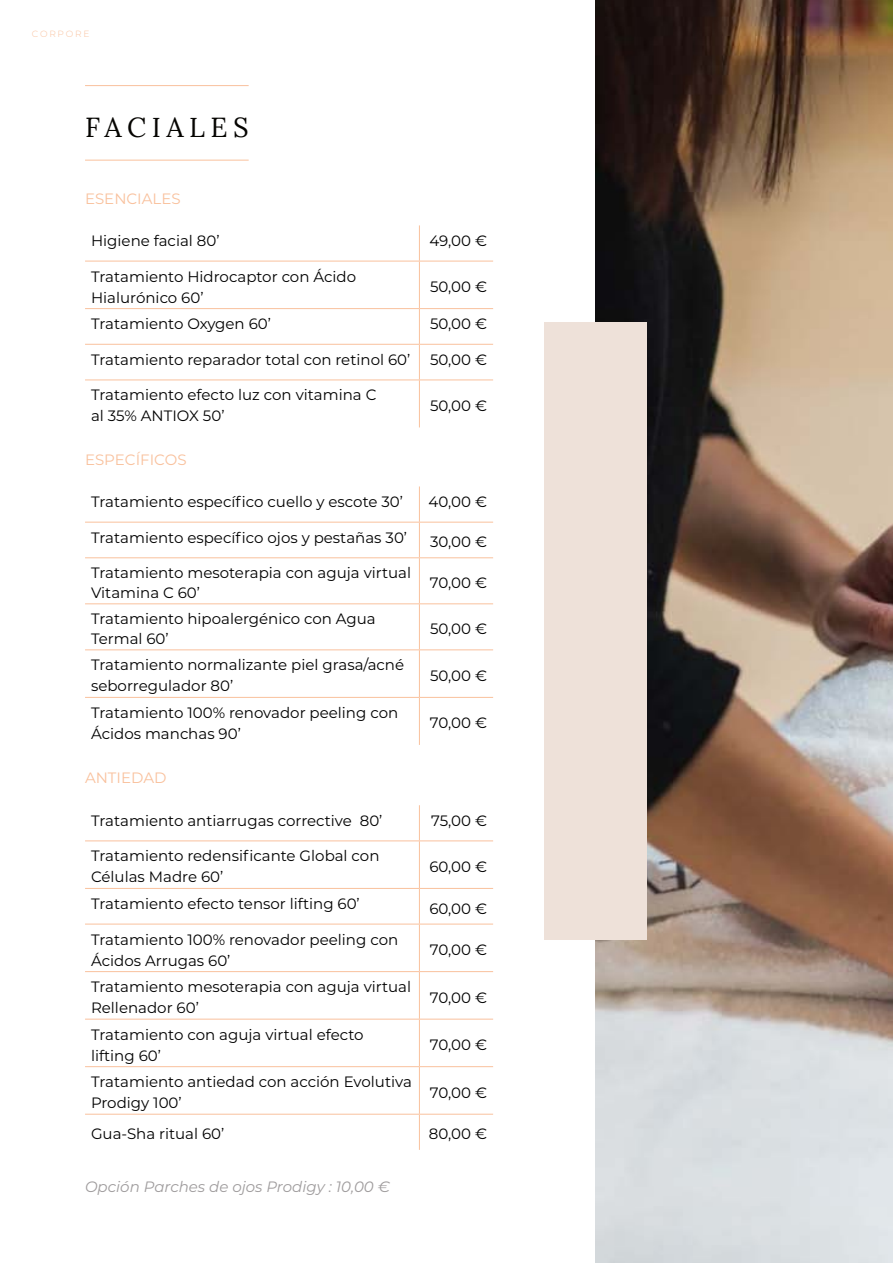
<style>
.page{position:relative;width:893px;height:1263px;background:#fff}
.page>*{position:absolute;margin:0;border:0;box-sizing:border-box;transform-origin:0 0}
.t1{font:27.45px "Lora";letter-spacing:.2em;color:#050400}
.t2{font:15px/21px "Montserrat";color:#000}
.t3{font:italic 15px "Montserrat";color:#9f9c9d}
.t4{font:15px "Montserrat";color:#f9c19d}
.t5{font:300 9px "Montserrat";letter-spacing:.2em;color:#f9c19d}
</style>
<div class="page">
<img style="left:595px;top:0;width:298px;height:1263px">
<hr style="left:85px;top:85px;width:164px;height:1px;background:#f9c19d">
<hr style="left:85px;top:160px;width:164px;height:1px;background:#f9c19d">
<hr style="left:85px;top:261px;width:334px;height:1px;background:#f9c19d">
<hr style="left:419px;top:261px;width:74px;height:1px;background:#f9c19d">
<hr style="left:85px;top:308px;width:334px;height:1px;background:#f9c19d">
<hr style="left:419px;top:308px;width:74px;height:1px;background:#f9c19d">
<hr style="left:85px;top:344px;width:334px;height:1px;background:#f9c19d">
<hr style="left:419px;top:344px;width:74px;height:1px;background:#f9c19d">
<hr style="left:85px;top:380px;width:334px;height:1px;background:#f9c19d">
<hr style="left:419px;top:380px;width:74px;height:1px;background:#f9c19d">
<hr style="left:419px;top:225px;width:1px;height:36px;background:#f9c19d">
<hr style="left:419px;top:261px;width:1px;height:47px;background:#f9c19d">
<hr style="left:419px;top:309px;width:1px;height:35px;background:#f9c19d">
<hr style="left:419px;top:345px;width:1px;height:35px;background:#f9c19d">
<hr style="left:419px;top:380px;width:1px;height:47px;background:#f9c19d">
<hr style="left:419px;top:486px;width:1px;height:36px;background:#f9c19d">
<hr style="left:419px;top:522px;width:1px;height:35px;background:#f9c19d">
<hr style="left:419px;top:558px;width:1px;height:45px;background:#f9c19d">
<hr style="left:419px;top:604px;width:1px;height:45px;background:#f9c19d">
<hr style="left:419px;top:650px;width:1px;height:47px;background:#f9c19d">
<hr style="left:419px;top:698px;width:1px;height:47px;background:#f9c19d">
<hr style="left:85px;top:522px;width:334px;height:1px;background:#f9c19d">
<hr style="left:419px;top:522px;width:74px;height:1px;background:#f9c19d">
<hr style="left:85px;top:557px;width:334px;height:1px;background:#f9c19d">
<hr style="left:419px;top:557px;width:74px;height:1px;background:#f9c19d">
<hr style="left:85px;top:603px;width:334px;height:1px;background:#f9c19d">
<hr style="left:419px;top:603px;width:74px;height:1px;background:#f9c19d">
<hr style="left:85px;top:649px;width:334px;height:1px;background:#f9c19d">
<hr style="left:419px;top:649px;width:74px;height:1px;background:#f9c19d">
<hr style="left:85px;top:697px;width:334px;height:1px;background:#f9c19d">
<hr style="left:419px;top:697px;width:74px;height:1px;background:#f9c19d">
<hr style="left:85px;top:840px;width:334px;height:1px;background:#f9c19d">
<hr style="left:419px;top:840px;width:74px;height:1px;background:#f9c19d">
<hr style="left:85px;top:888px;width:334px;height:1px;background:#f9c19d">
<hr style="left:419px;top:888px;width:74px;height:1px;background:#f9c19d">
<hr style="left:85px;top:924px;width:334px;height:1px;background:#f9c19d">
<hr style="left:419px;top:924px;width:74px;height:1px;background:#f9c19d">
<hr style="left:85px;top:971px;width:334px;height:1px;background:#f9c19d">
<hr style="left:419px;top:971px;width:74px;height:1px;background:#f9c19d">
<hr style="left:85px;top:1019px;width:334px;height:1px;background:#f9c19d">
<hr style="left:419px;top:1019px;width:74px;height:1px;background:#f9c19d">
<hr style="left:85px;top:1066px;width:334px;height:1px;background:#f9c19d">
<hr style="left:419px;top:1066px;width:74px;height:1px;background:#f9c19d">
<hr style="left:85px;top:1114px;width:334px;height:1px;background:#f9c19d">
<hr style="left:419px;top:1114px;width:74px;height:1px;background:#f9c19d">
<hr style="left:419px;top:805px;width:1px;height:35px;background:#f9c19d">
<hr style="left:419px;top:841px;width:1px;height:47px;background:#f9c19d">
<hr style="left:419px;top:889px;width:1px;height:35px;background:#f9c19d">
<hr style="left:419px;top:924px;width:1px;height:47px;background:#f9c19d">
<hr style="left:419px;top:972px;width:1px;height:47px;background:#f9c19d">
<hr style="left:419px;top:1019px;width:1px;height:47px;background:#f9c19d">
<hr style="left:419px;top:1067px;width:1px;height:47px;background:#f9c19d">
<hr style="left:419px;top:1114px;width:1px;height:36px;background:#f9c19d">
<div style="left:544px;top:323px;width:102px;height:617px;background:#eee1d9"></div>
<p class="t5" style="left:32px;top:28px;width:59px">CORPORE</p>
<h1 class="t1" style="left:85px;top:106px;width:165px">FACIALES</h1>
<p class="t4" style="left:85px;top:188px;width:97px">ESENCIALES</p>
<p class="t2" style="left:91px;top:230px;width:130px">Higiene facial 80’</p>
<p class="t2" style="left:429px;top:230px;width:59px">49,00 €</p>
<p class="t2" style="left:91px;top:265px;width:267px">Tratamiento Hidrocaptor con Ácido<br>Hialurónico 60’</p>
<p class="t2" style="left:430px;top:276px;width:59px">50,00 €</p>
<p class="t2" style="left:91px;top:313px;width:181px">Tratamiento Oxygen 60’</p>
<p class="t2" style="left:430px;top:313px;width:59px">50,00 €</p>
<p class="t2" style="left:91px;top:348px;width:321px">Tratamiento reparador total con retinol 60’</p>
<p class="t2" style="left:430px;top:348px;width:59px">50,00 €</p>
<p class="t2" style="left:91px;top:384px;width:287px">Tratamiento efecto luz con vitamina C al 35% ANTIOX 50’</p>
<p class="t2" style="left:430px;top:395px;width:59px">50,00 €</p>
<p class="t4" style="left:85px;top:449px;width:103px">ESPECÍFICOS</p>
<p class="t2" style="left:91px;top:491px;width:313px">Tratamiento específico cuello y escote 30’</p>
<p class="t2" style="left:429px;top:491px;width:60px">40,00 €</p>
<p class="t2" style="left:91px;top:526px;width:318px">Tratamiento específico ojos y pestañas 30’</p>
<p class="t2" style="left:430px;top:531px;width:59px">30,00 €</p>
<p class="t2" style="left:91px;top:563px;width:322px;line-height:19.5px">Tratamiento mesoterapia con aguja virtual<br>Vitamina C 60’</p>
<p class="t2" style="left:430px;top:572px;width:59px">70,00 €</p>
<p class="t2" style="left:91px;top:609px;width:286px;line-height:19.5px">Tratamiento hipoalergénico con Agua<br>Termal 60’</p>
<p class="t2" style="left:430px;top:618px;width:59px">50,00 €</p>
<p class="t2" style="left:91px;top:654px;width:315px">Tratamiento normalizante piel grasa/acné seborregulador 80’</p>
<p class="t2" style="left:430px;top:664px;width:59px">50,00 €</p>
<p class="t2" style="left:91px;top:701px;width:309px">Tratamiento 100% renovador peeling con<br>Ácidos manchas 90’</p>
<p class="t2" style="left:430px;top:712px;width:59px">70,00 €</p>
<p class="t4" style="left:85px;top:768px;width:83px">ANTIEDAD</p>
<p class="t2" style="left:91px;top:809px;width:293px">Tratamiento antiarrugas corrective 80’</p>
<p class="t2" style="left:431px;top:809px;width:57px">75,00 €</p>
<p class="t2" style="left:91px;top:845px;width:290px">Tratamiento redensificante Global con<br>Células Madre 60’</p>
<p class="t2" style="left:429px;top:855px;width:59px">60,00 €</p>
<p class="t2" style="left:91px;top:892px;width:270px">Tratamiento efecto tensor lifting 60’</p>
<p class="t2" style="left:429px;top:897px;width:59px">60,00 €</p>
<p class="t2" style="left:91px;top:928px;width:309px">Tratamiento 100% renovador peeling con<br>Ácidos Arrugas 60’</p>
<p class="t2" style="left:430px;top:939px;width:59px">70,00 €</p>
<p class="t2" style="left:91px;top:976px;width:322px">Tratamiento mesoterapia con aguja virtual<br>Rellenador 60’</p>
<p class="t2" style="left:430px;top:986px;width:59px">70,00 €</p>
<p class="t2" style="left:91px;top:1023px;width:274px">Tratamiento con aguja virtual efecto lifting 60’</p>
<p class="t2" style="left:430px;top:1034px;width:59px">70,00 €</p>
<p class="t2" style="left:91px;top:1071px;width:322px">Tratamiento antiedad con acción Evolutiva<br>Prodigy 100’</p>
<p class="t2" style="left:430px;top:1081px;width:59px">70,00 €</p>
<p class="t2" style="left:91px;top:1123px;width:135px">Gua-Sha ritual 60’</p>
<p class="t2" style="left:429px;top:1123px;width:60px">80,00 €</p>
<p class="t3" style="left:85px;top:1177px;width:306px">Opción Parches de ojos Prodigy : 10,00 €</p>
</div>
